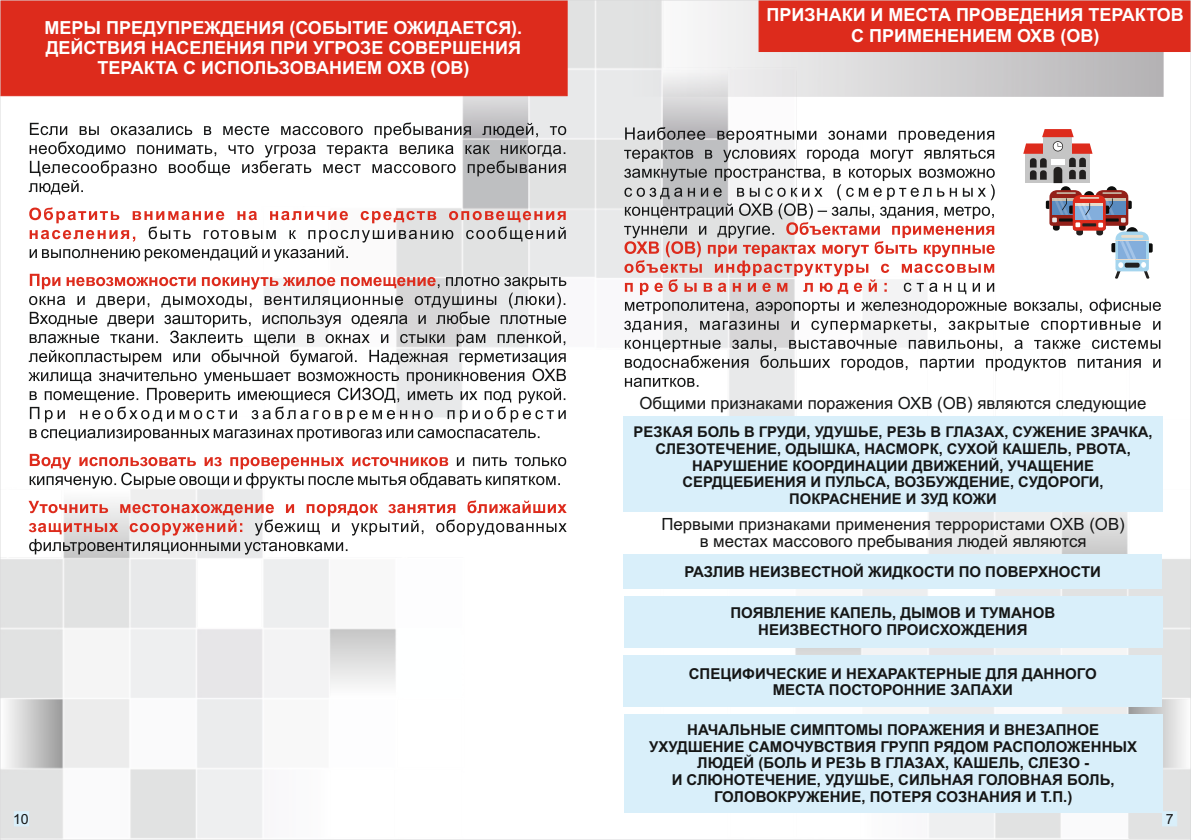
<style>
.page{position:relative;width:1191px;height:840px;background:#fff}
.page>*{position:absolute;margin:0;border:0;box-sizing:border-box;transform-origin:0 0}
.t1{font:700 18px/20.2px "Arial";color:#fff;text-align:center}
.t2{font:16.8px/16.8px "Arial";color:#151616;text-align:center}
.t3{font:700 15px/16.8px "Arial";color:#151616;text-align:center}
.t4{font:700 14.8px/16.6px "Arial";color:#151616;text-align:center}
.t5{font:14px "Arial";color:#151616}
</style>
<div class="page">
<img style="left:2px;top:2px;width:1187px;height:835px">
<div style="left:623px;top:416px;width:539px;height:95px;background:#d9effa"></div>
<div style="left:623px;top:554px;width:539px;height:34px;background:#d9effa"></div>
<div style="left:623px;top:596px;width:539px;height:51px;background:#d9effa"></div>
<div style="left:623px;top:654px;width:539px;height:52px;background:#d9effa"></div>
<div style="left:624px;top:713px;width:538px;height:98px;background:#d9effa"></div>
<img style="left:623px;top:2px;width:540px;height:94px">
<div style="left:758px;top:2px;width:431px;height:50px;background:#dd2b1c"></div>
<div style="left:2px;top:2px;width:566px;height:95px;background:#dd2b1c"></div>
<svg style="left:30px;top:122px;width:536px;height:42px"></svg>
<svg style="left:29px;top:164px;width:537px;height:82px"></svg>
<svg style="left:29px;top:207px;width:537px;height:32px"></svg>
<svg style="left:30px;top:230px;width:405px;height:16px"></svg>
<svg style="left:28px;top:246px;width:538px;height:308px"></svg>
<svg style="left:624px;top:127px;width:536px;height:260px"></svg>
<div style="left:1051px;top:159px;width:13px;height:6px;background:#fff"></div>
<svg style="left:14px;top:810px;width:15px;height:15px"></svg>
<svg style="left:1162px;top:810px;width:15px;height:15px"></svg>
<p class="t1" style="left:45px;top:19px;width:479px">МЕРЫ ПРЕДУПРЕЖДЕНИЯ (СОБЫТИЕ ОЖИДАЕТСЯ).<br>ДЕЙСТВИЯ НАСЕЛЕНИЯ ПРИ УГРОЗЕ СОВЕРШЕНИЯ<br>ТЕРАКТА С ИСПОЛЬЗОВАНИЕМ ОХВ (ОВ)</p>
<p class="t1" style="left:766px;top:7px;width:419px">ПРИЗНАКИ И МЕСТА ПРОВЕДЕНИЯ ТЕРАКТОВ<br>С ПРИМЕНЕНИЕМ ОХВ (ОВ)</p>
<p class="t2" style="left:639px;top:396px;width:508px">Общими признаками поражения ОХВ (ОВ) являются следующие</p>
<p class="t4" style="left:633px;top:425px;width:520px">РЕЗКАЯ БОЛЬ В ГРУДИ, УДУШЬЕ, РЕЗЬ В ГЛАЗАХ, СУЖЕНИЕ ЗРАЧКА, СЛЕЗОТЕЧЕНИЕ, ОДЫШКА, НАСМОРК, СУХОЙ КАШЕЛЬ, РВОТА, НАРУШЕНИЕ КООРДИНАЦИИ ДВИЖЕНИЙ, УЧАЩЕНИЕ СЕРДЦЕБИЕНИЯ И ПУЛЬСА, ВОЗБУЖДЕНИЕ, СУДОРОГИ, ПОКРАСНЕНИЕ И ЗУД КОЖИ</p>
<p class="t2" style="left:661px;top:517px;width:465px">Первыми признаками применения террористами ОХВ (ОВ) в местах массового пребывания людей являются</p>
<p class="t3" style="left:684px;top:565px;width:418px">РАЗЛИВ НЕИЗВЕСТНОЙ ЖИДКОСТИ ПО ПОВЕРХНОСТИ</p>
<p class="t3" style="left:730px;top:605px;width:326px">ПОЯВЛЕНИЕ КАПЕЛЬ, ДЫМОВ И ТУМАНОВ<br>НЕИЗВЕСТНОГО ПРОИСХОЖДЕНИЯ</p>
<p class="t3" style="left:689px;top:666px;width:409px">СПЕЦИФИЧЕСКИЕ И НЕХАРАКТЕРНЫЕ ДЛЯ ДАННОГО<br>МЕСТА ПОСТОРОННИЕ ЗАПАХИ</p>
<p class="t3" style="left:649px;top:722px;width:489px">НАЧАЛЬНЫЕ СИМПТОМЫ ПОРАЖЕНИЯ И ВНЕЗАПНОЕ УХУДШЕНИЕ САМОЧУВСТВИЯ ГРУПП РЯДОМ РАСПОЛОЖЕННЫХ ЛЮДЕЙ (БОЛЬ И РЕЗЬ В ГЛАЗАХ, КАШЕЛЬ, СЛЕЗО -<br>И СЛЮНОТЕЧЕНИЕ, УДУШЬЕ, СИЛЬНАЯ ГОЛОВНАЯ БОЛЬ, ГОЛОВОКРУЖЕНИЕ, ПОТЕРЯ СОЗНАНИЯ И Т.П.)</p>
<p class="t5" style="left:13px;top:813px;width:17px">10</p>
<p class="t5" style="left:1165px;top:813px;width:9px">7</p>
</div>
